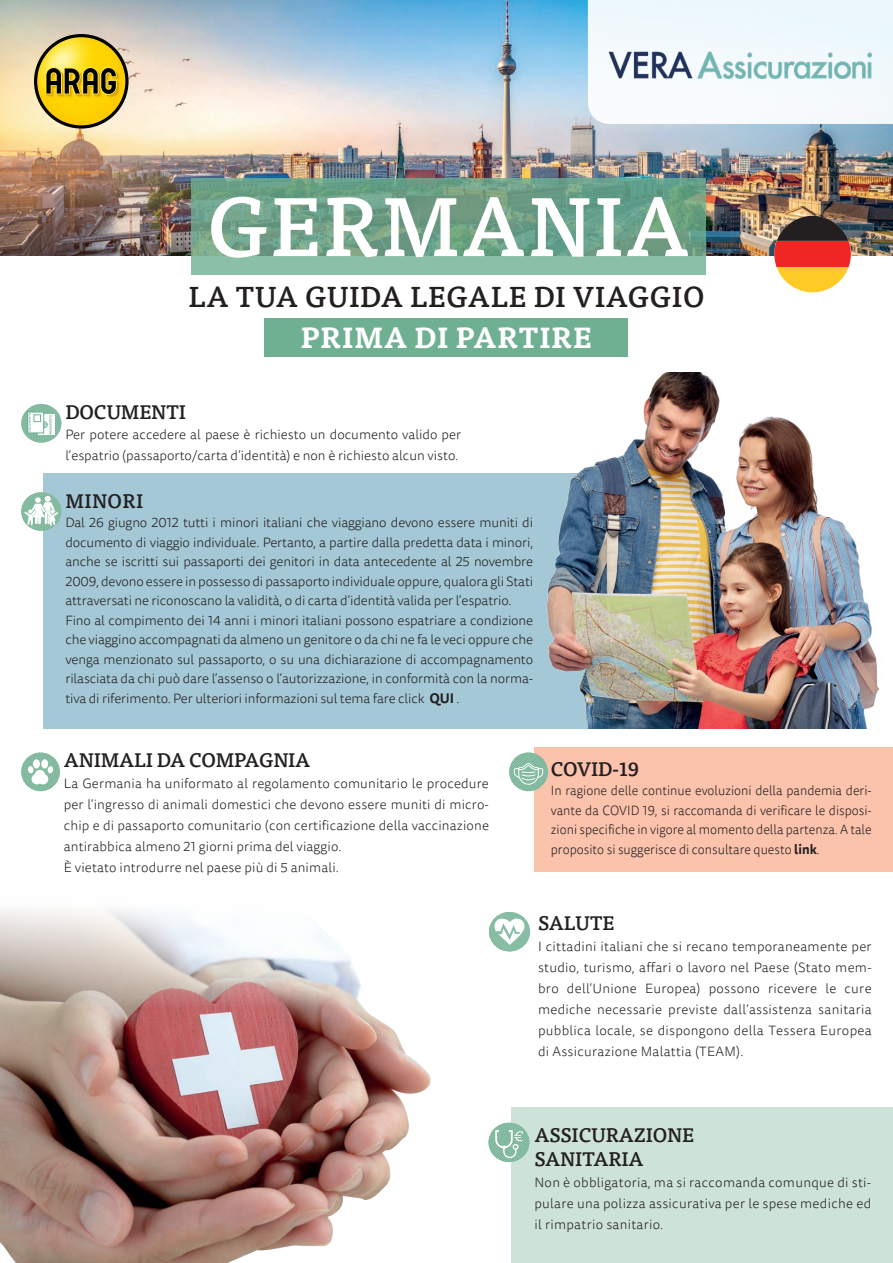
<style>
.page{position:relative;width:893px;height:1263px;background:#fff}
.page>*{position:absolute;margin:0;border:0;box-sizing:border-box;transform-origin:0 0}
.t1{font:500 82.5px "Tisa OT";letter-spacing:.02em;color:#fff}
.t2{font:500 28.65px "Tisa OT";letter-spacing:.02em;color:#231f20}
.t3{font:700 28.65px "Tisa OT";letter-spacing:.01em;color:#fff}
.HL_Innen_19_29_Flyer{font:500 19.5px "Tisa OT";letter-spacing:-.01em;color:#231f20}
.HL_Innen_19_29_Flyer-2{font:300 13.5px/21px "Tisa Sans OT";color:#231f20;text-align:justify}
.HL_Innen_19_29_Flyer-3{font:300 13.5px/19.5px "Tisa Sans OT";color:#231f20;text-align:justify;scale:.94 1}
.s1{font-family:"Tisa Sans Pro";font-weight:700}
</style>
<div class="page">
<div style="left:534px;top:747px;width:359px;height:125px;background:#fbc2ac"></div>
<div style="left:44px;top:473px;width:615px;height:255px;background:#a4c8d5"></div>
<img style="left:0;top:910px;width:431px;height:353px">
<img style="left:0;top:0;width:893px;height:255px">
<svg style="left:191px;top:178px;width:515px;height:96px"></svg>
<img style="left:546px;top:372px;width:334px;height:356px">
<svg style="left:21px;top:404px;width:40px;height:39px"></svg>
<div style="left:34px;top:415px;width:7px;height:7px;border:1px solid #6eb091"></div>
<div style="left:265px;top:318px;width:363px;height:38px;background:#6eb091"></div>
<svg style="left:21px;top:492px;width:40px;height:39px"></svg>
<svg style="left:21px;top:752px;width:39px;height:39px"></svg>
<svg style="left:489px;top:912px;width:41px;height:39px"></svg>
<div style="left:511px;top:1108px;width:381px;height:155px;background:#cee3d8"></div>
<svg style="left:488px;top:1123px;width:41px;height:39px"></svg>
<svg style="left:509px;top:752px;width:39px;height:39px"></svg>
<div style="left:588px;top:0;width:305px;height:124px;background:#f2f9fc"></div>
<img style="left:608px;top:48px;width:265px;height:35px">
<svg style="left:34px;top:34px;width:95px;height:95px"></svg>
<div style="left:774px;top:241px;width:77px;height:26px;background:#ee2624"></div>
<svg style="left:774px;top:216px;width:77px;height:25px;fill:#231f20"></svg>
<svg style="left:776px;top:267px;width:73px;height:25px;fill:#feca26"></svg>
<p class="t1" style="left:207px;top:177px;width:484px">GERMANIA</p>
<p class="t2" style="left:189px;top:279px;width:517px">LA TUA GUIDA LEGALE DI VIAGGIO</p>
<p class="t3" style="left:300px;top:319px;width:294px">PRIMA DI PARTIRE</p>
<p class="HL_Innen_19_29_Flyer" style="left:65px;top:400px;width:122px">DOCUMENTI</p>
<p class="HL_Innen_19_29_Flyer-2" style="left:65px;top:424px;width:397px">Per potere accedere al paese è richiesto un documento valido per l’espatrio (passaporto/carta d’identità) e non è richiesto alcun visto.</p>
<p class="HL_Innen_19_29_Flyer" style="left:65px;top:489px;width:79px">MINORI</p>
<p class="HL_Innen_19_29_Flyer-2" style="left:65px;top:513px;width:469px;line-height:19.5px">Dal 26 giugno 2012 tutti i minori italiani che viaggiano devono essere muniti di documento di viaggio individuale. Pertanto, a partire dalla predetta data i minori, anche se iscritti sui passaporti dei genitori in data antecedente al 25 novembre 2009, devono essere in possesso di passaporto individuale oppure, qualora gli Stati attraversati ne riconoscano la validità, o di carta d’identità valida per l’espatrio.</p>
<p class="HL_Innen_19_29_Flyer-2" style="left:65px;top:611px;width:469px;line-height:19.5px">Fino al compimento dei 14 anni i minori italiani possono espatriare a condizione che viaggino accompagnati da almeno un genitore o da chi ne fa le veci oppure che venga menzionato sul passaporto, o su una dichiarazione di accompagnamento rilasciata da chi può dare l’assenso o l’autorizzazione, in conformità con la norma&shy;tiva di riferimento. Per ulteriori informazioni sul tema fare click <span class="s1">QUI</span> .</p>
<p class="HL_Innen_19_29_Flyer" style="left:64px;top:748px;width:248px">ANIMALI DA COMPAGNIA</p>
<p class="HL_Innen_19_29_Flyer-2" style="left:64px;top:773px;width:427px">La Germania ha uniformato al regolamento comunitario le procedure per l’ingresso di animali domestici che devono essere muniti di micro&shy;chip e di passaporto comunitario (con certificazione della vaccinazione antirabbica almeno 21 giorni prima del viaggio.</p>
<p class="HL_Innen_19_29_Flyer-2" style="left:64px;top:857px;width:277px">È vietato introdurre nel paese più di 5 animali.</p>
<p class="HL_Innen_19_29_Flyer" style="left:551px;top:757px;width:90px">COVID-19</p>
<p class="HL_Innen_19_29_Flyer-3" style="left:551px;top:781px;width:343px">In ragione delle continue evoluzioni della pandemia deri&shy;vante da COVID 19, si raccomanda di verificare le disposi&shy;zioni specifiche in vigore al momento della partenza. A tale proposito si suggerisce di consultare questo <span class="s1">link</span>.</p>
<p class="HL_Innen_19_29_Flyer" style="left:538px;top:911px;width:78px">SALUTE</p>
<p class="HL_Innen_19_29_Flyer-2" style="left:538px;top:937px;width:335px">I cittadini italiani che si recano temporaneamente per studio, turismo, affari o lavoro nel Paese (Stato mem&shy;bro dell’Unione Europea) possono ricevere le cure mediche necessarie previste dall’assistenza sanitaria pubblica locale, se dispongono della Tessera Europea di Assicurazione Malattia (TEAM).</p>
<p class="HL_Innen_19_29_Flyer" style="left:534px;top:1123px;width:161px">ASSICURAZIONE</p>
<p class="HL_Innen_19_29_Flyer" style="left:534px;top:1147px;width:111px">SANITARIA</p>
<p class="HL_Innen_19_29_Flyer-2" style="left:534px;top:1173px;width:338px">Non è obbligatoria, ma si raccomanda comunque di sti&shy;pulare una polizza assicurativa per le spese mediche ed il rimpatrio sanitario.</p>
</div>
